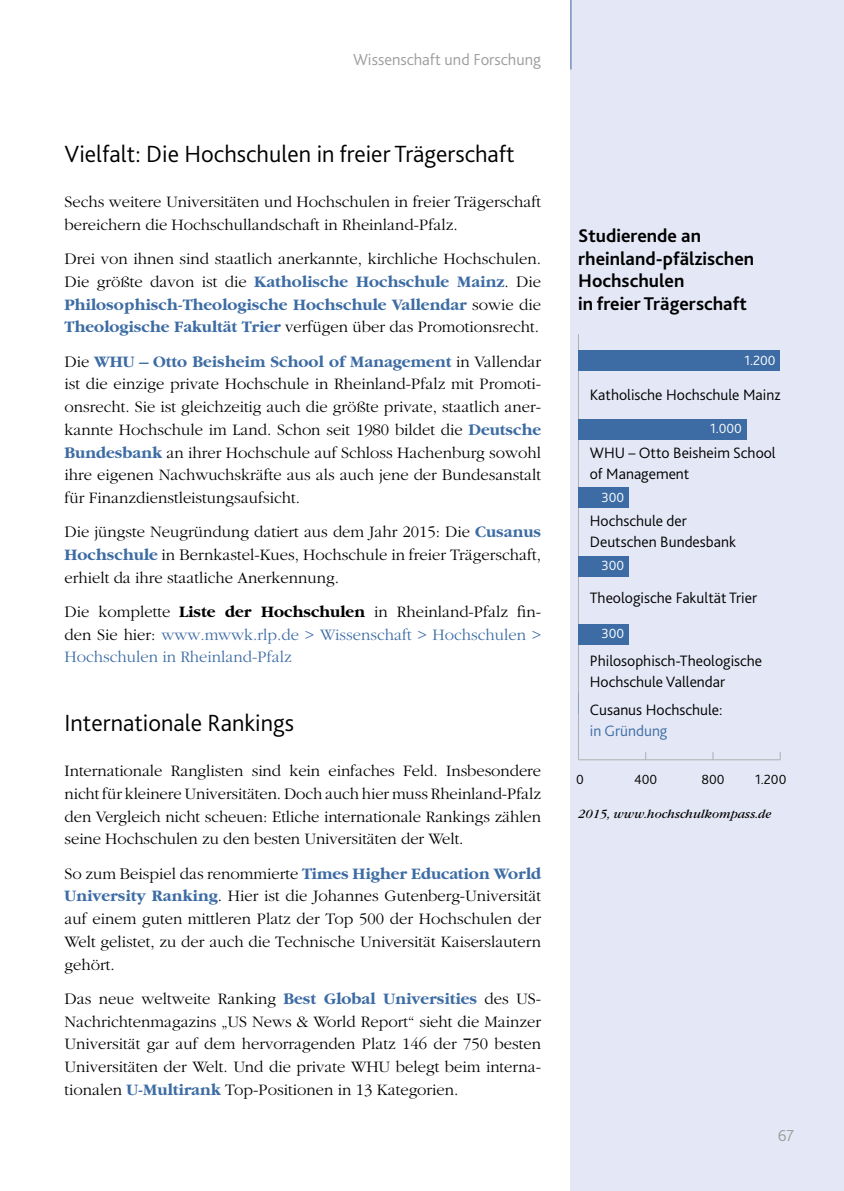
<style>
.page{position:relative;width:844px;height:1191px;background:#fff}
.page>*{position:absolute;margin:0;border:0;box-sizing:border-box;transform-origin:0 0}
.t1{font:300 24.5px "Bliss 2";color:#000}
.t2{font:700 19.25px/22.8px "Bliss 2";color:#000}
.Flie_text{font:300 16.62px/22.8px "Garamond";color:#000;text-align:justify}
.Flie_text-2{font:300 16.62px/22.8px "Garamond";color:#3d6ca4;text-align:justify}
.t3{font:300 16.62px "Bliss 2";color:#9c9d9d}
.t4{font:300 15.75px/21px "Bliss 2";color:#000}
.t5{font:300 15.75px "Bliss 2";color:#3d6ca4}
.t6{font:300 14px "Bliss 2";color:#fff}
.t7{font:300 14px "Bliss 2";color:#000}
.t8{font:italic 12.25px "Garamond Itc T";color:#000}
.s1{font-weight:700;color:#3d6ca4}
.s2{color:#000}
.s3{font-weight:700;color:#000}
</style>
<div class="page">
<div style="left:570px;top:0;width:273px;height:1191px;background:#e4e7f5"></div>
<hr style="left:578px;top:759px;width:202px;height:1px;background:#b1b2b3">
<hr style="left:577px;top:334px;width:2px;height:426px;background:#b1b2b3">
<div style="left:578px;top:351px;width:202px;height:20px;background:#3d6ca4"></div>
<div style="left:578px;top:419px;width:168px;height:20px;background:#3d6ca4"></div>
<div style="left:578px;top:487px;width:50px;height:21px;background:#3d6ca4"></div>
<div style="left:578px;top:556px;width:50px;height:20px;background:#3d6ca4"></div>
<div style="left:578px;top:624px;width:50px;height:20px;background:#3d6ca4"></div>
<hr style="left:570px;top:0;width:1px;height:69px;background:#3d6ca4">
<p class="t3" style="left:353px;top:49px;width:189px">Wissenschaft und Forschung</p>
<h3 class="t1" style="left:64px;top:138px;width:451px">Vielfalt: Die Hochschulen in freier Trägerschaft</h3>
<p class="Flie_text" style="left:64px;top:191px;width:478px">Sechs weitere Universitäten und Hochschulen in freier Trägerschaft bereichern die Hochschullandschaft in Rheinland-Pfalz.</p>
<p class="Flie_text" style="left:64px;top:248px;width:478px">Drei von ihnen sind staatlich anerkannte, kirchliche Hochschulen.<br>Die größte davon ist die <span class="s1">Katholische Hochschule Mainz</span>. Die <span class="s1">Philosophisch-Theologische Hochschule Vallendar</span> sowie die <span class="s1">Theologische Fakultät Trier</span> verfügen über das Promotionsrecht.</p>
<p class="Flie_text" style="left:64px;top:350px;width:478px">Die <span class="s1">WHU – Otto Beisheim School of Management</span> in Vallendar ist die einzige private Hochschule in Rheinland-Pfalz mit Promoti&shy;onsrecht. Sie ist gleichzeitig auch die größte private, staatlich aner&shy;kannte Hochschule im Land. Schon seit 1980 bildet die <span class="s1">Deutsche Bundesbank</span> an ihrer Hochschule auf Schloss Hachenburg sowohl ihre eigenen Nachwuchskräfte aus als auch jene der Bundesanstalt für Finanzdienstleistungsaufsicht.</p>
<p class="Flie_text" style="left:64px;top:521px;width:478px">Die jüngste Neugründung datiert aus dem Jahr 2015: Die <span class="s1">Cusanus Hochschule</span> in Bernkastel-Kues, Hochschule in freier Trägerschaft, erhielt da ihre staatliche Anerkennung.</p>
<p class="Flie_text-2" style="left:64px;top:600px;width:478px"><span class="s2">Die komplette</span> <span class="s3">Liste der Hochschulen</span> <span class="s2">in Rheinland-Pfalz fin&shy;den Sie hier:</span> www.mwwk.rlp.de &gt; Wissenschaft &gt; Hochschulen &gt; Hochschulen in Rheinland-Pfalz</p>
<h3 class="t1" style="left:64px;top:707px;width:231px">Internationale Rankings</h3>
<p class="Flie_text" style="left:64px;top:759px;width:478px">Internationale Ranglisten sind kein einfaches Feld. Insbesondere nicht für kleinere Universitäten. Doch auch hier muss Rheinland-Pfalz den Vergleich nicht scheuen: Etliche internationale Rankings zählen seine Hochschulen zu den besten Universitäten der Welt.</p>
<p class="Flie_text" style="left:64px;top:862px;width:478px">So zum Beispiel das renommierte <span class="s1">Times Higher Education World University Ranking</span>. Hier ist die Johannes Gutenberg-Universität auf einem guten mittleren Platz der Top 500 der Hochschulen der Welt gelistet, zu der auch die Technische Universität Kaiserslautern gehört.</p>
<p class="Flie_text" style="left:64px;top:987px;width:478px">Das neue weltweite Ranking <span class="s1">Best Global Universities</span> des US-Nachrichtenmagazins „US News &amp; World Report“ sieht die Mainzer Universität gar auf dem hervorragenden Platz 146 der 750 besten Universitäten der Welt. Und die private WHU belegt beim interna&shy;tionalen <span class="s1">U-Multirank</span> Top-Positionen in 13 Kategorien.</p>
<p class="t2" style="left:578px;top:223px;width:177px">Studierende an rheinland-pfälzischen<br>Hochschulen<br>in freier Trägerschaft</p>
<p class="t6" style="left:744px;top:351px;width:33px">1.200</p>
<p class="t4" style="left:589px;top:383px;width:192px">Katholische Hochschule Mainz</p>
<p class="t6" style="left:709px;top:420px;width:33px">1.000</p>
<p class="t4" style="left:589px;top:441px;width:187px">WHU – Otto Beisheim School of Management</p>
<p class="t4" style="left:589px;top:509px;width:148px">Hochschule der<br>Deutschen Bundesbank</p>
<p class="t6" style="left:601px;top:488px;width:24px">300</p>
<p class="t6" style="left:601px;top:556px;width:24px">300</p>
<p class="t4" style="left:589px;top:586px;width:169px">Theologische Fakultät Trier</p>
<p class="t6" style="left:601px;top:625px;width:24px">300</p>
<p class="t4" style="left:589px;top:649px;width:174px">Philosophisch-Theologische<br>Hochschule Vallendar</p>
<p class="t4" style="left:589px;top:698px;width:134px">Cusanus Hochschule:</p>
<p class="t5" style="left:589px;top:721px;width:79px">in Gründung</p>
<p class="t7" style="left:576px;top:771px;width:9px">0</p>
<p class="t7" style="left:634px;top:771px;width:25px">400</p>
<p class="t7" style="left:701px;top:771px;width:25px">800</p>
<p class="t7" style="left:755px;top:771px;width:33px">1.200</p>
<p class="t8" style="left:578px;top:806px;width:195px">2015, www.hochschulkompass.de</p>
<p class="t3" style="left:777px;top:1125px;width:18px">67</p>
</div>
